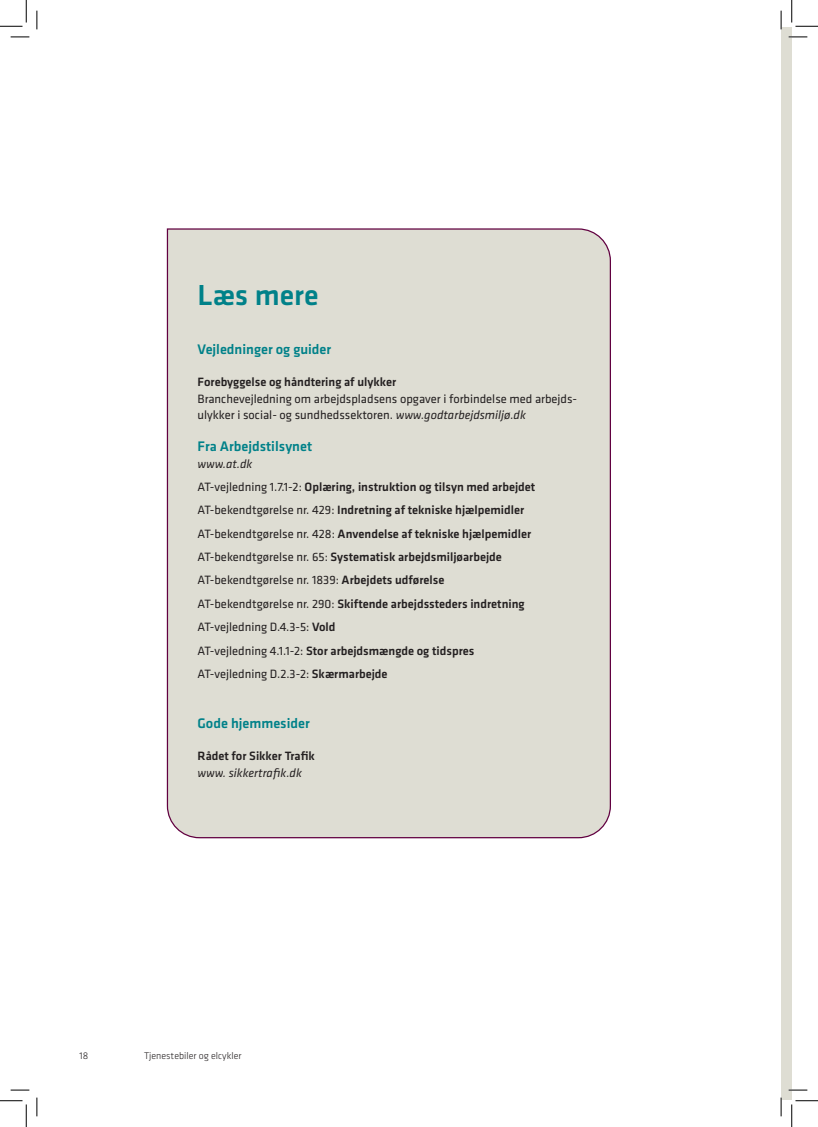
<style>
.page{position:relative;width:818px;height:1127px;background:#fff}
.page>*{position:absolute;margin:0;border:0;box-sizing:border-box;transform-origin:0 0}
.OS_24{font:500 30px "Klavika";color:#008189}
.MR_stor{font:500 14.38px "Klavika";color:#008189}
.Brød{font:500 12.5px "Klavika";color:#231f20}
.Brød-2{font:12.5px/16.2px "Klavika";color:#231f20}
.Brød-3{font:italic 12.5px "Klavika";color:#231f20}
.t1{font:300 10px "Klavika";color:#231f20}
.s1{font-style:italic}
.s2{font-weight:400}
.s3{font-weight:500}
</style>
<div class="page">
<div style="left:781px;top:27px;width:11px;height:1072px;background:#deddd3"></div>
<div style="left:166px;top:228px;width:445px;height:610px;background:#deddd3"></div>
<svg style="left:11px;top:36px;width:18px;height:2px"></svg>
<svg style="left:788px;top:36px;width:19px;height:2px"></svg>
<svg style="left:11px;top:1089px;width:18px;height:1px"></svg>
<svg style="left:788px;top:1089px;width:19px;height:1px"></svg>
<svg style="left:36px;top:11px;width:2px;height:18px"></svg>
<svg style="left:36px;top:1097px;width:2px;height:18px"></svg>
<svg style="left:780px;top:11px;width:2px;height:18px"></svg>
<svg style="left:780px;top:1097px;width:2px;height:18px"></svg>
<svg style="left:0;top:0;width:27px;height:27px"></svg>
<svg style="left:0;top:1100px;width:27px;height:26px"></svg>
<svg style="left:791px;top:0;width:27px;height:27px"></svg>
<svg style="left:791px;top:1100px;width:27px;height:26px"></svg>
<p class="OS_24" style="left:198px;top:275px;width:122px">Læs mere</p>
<p class="MR_stor" style="left:198px;top:339px;width:135px">Vejledninger og guider</p>
<p class="Brød" style="left:198px;top:373px;width:200px">Forebyggelse og håndtering af ulykker</p>
<p class="Brød-2" style="left:198px;top:390px;width:381px">Branchevejledning om arbejdspladsens opgaver i forbindelse med arbejds&shy;ulykker i social- og sundhedssektoren. <span class="s1">www.godtarbejdsmiljø.dk</span></p>
<p class="MR_stor" style="left:198px;top:437px;width:116px">Fra Arbejdstilsynet</p>
<p class="Brød-3" style="left:198px;top:455px;width:57px">www.at.dk</p>
<p class="Brød" style="left:198px;top:478px;width:339px"><span class="s2">AT-vejledning 1.7.1-2:</span> Oplæring, instruktion og tilsyn med arbejdet</p>
<p class="Brød" style="left:198px;top:501px;width:328px"><span class="s2">AT-bekendtgørelse nr. 429:</span> Indretning af tekniske hjælpemidler</p>
<p class="Brød" style="left:198px;top:525px;width:335px"><span class="s2">AT-bekendtgørelse nr. 428:</span> Anvendelse af tekniske hjælpemidler</p>
<p class="Brød" style="left:198px;top:548px;width:306px"><span class="s2">AT-bekendtgørelse nr. 65:</span> Systematisk arbejdsmiljøarbejde</p>
<p class="Brød-2" style="left:198px;top:571px;width:248px">AT-bekendtgørelse nr. 1839: <span class="s3">Arbejdets udførelse</span></p>
<p class="Brød" style="left:198px;top:595px;width:329px"><span class="s2">AT-bekendtgørelse nr. 290:</span> Skiftende arbejdssteders indretning</p>
<p class="Brød-2" style="left:198px;top:618px;width:140px">AT-vejledning D.4.3-5: <span class="s3">Vold</span></p>
<p class="Brød" style="left:198px;top:641px;width:278px"><span class="s2">AT-vejledning 4.1.1-2:</span> Stor arbejdsmængde og tidspres</p>
<p class="Brød-2" style="left:198px;top:665px;width:192px">AT-vejledning D.2.3-2: <span class="s3">Skærmarbejde</span></p>
<p class="MR_stor" style="left:198px;top:713px;width:114px">Gode hjemmesider</p>
<p class="Brød" style="left:198px;top:747px;width:119px">Rådet for Sikker Trafik</p>
<p class="Brød-3" style="left:198px;top:764px;width:106px">www. sikkertrafik.dk</p>
<p class="t1" style="left:79px;top:1048px;width:10px">18</p>
<p class="t1" style="left:144px;top:1048px;width:99px">Tjenestebiler og elcykler</p>
</div>
